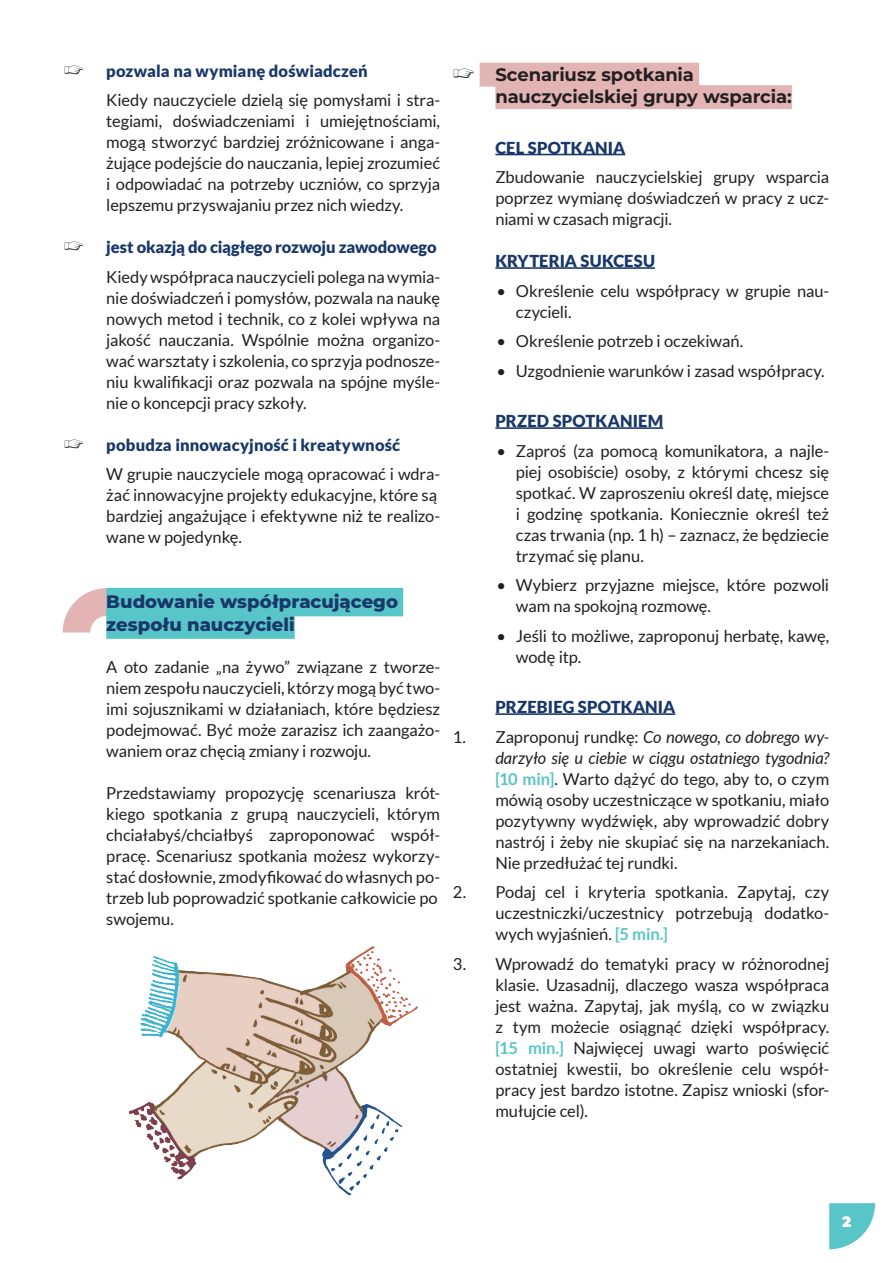
<style>
.page{position:relative;width:893px;height:1263px;background:#fff}
.page>*{position:absolute;margin:0;border:0;box-sizing:border-box;transform-origin:0 0}
.t1{font:700 18px/22.5px "Montserrat";letter-spacing:-.005em;color:#231f20}
.srodtytul{font:800 18px/22.5px "Montserrat";color:#193869}
.body{font:16.5px/21px "Lato";letter-spacing:-.005em;color:#231f20;text-align:justify}
.body-2{font:900 16.5px "Lato";letter-spacing:.005em;color:#193869}
.t2{font:900 15px "Montserrat Alternates";color:#fff}
.s1{font-style:italic}
.s2{font-weight:700;color:#58c5c8}
</style>
<div class="page">
<svg style="left:829px;top:1203px;width:46px;height:46px"></svg>
<svg style="left:63px;top:588px;width:43px;height:44px"></svg>
<div style="left:106px;top:588px;width:297px;height:28px;background:#58c5c8"></div>
<div style="left:106px;top:610px;width:189px;height:29px;background:#58c5c8"></div>
<div style="left:480px;top:63px;width:219px;height:24px;background:#e3b4b4"></div>
<div style="left:495px;top:85px;width:297px;height:24px;background:#e3b4b4"></div>
<hr style="left:495px;top:154px;width:130px;height:1px;background:#193869">
<hr style="left:495px;top:267px;width:160px;height:2px;background:#193869">
<hr style="left:495px;top:427px;width:168px;height:2px;background:#193869">
<hr style="left:495px;top:713px;width:180px;height:2px;background:#193869">
<img style="left:129px;top:946px;width:289px;height:250px">
<p class="body-2" style="left:106px;top:61px;width:263px">pozwala na wymianę doświadczeń</p>
<p class="body" style="left:106px;top:89px;width:335px">Kiedy nauczyciele dzielą się pomysłami i stra&shy;tegiami, doświadczeniami i umiejętnościami, mogą stworzyć bardziej zróżnicowane i anga&shy;żujące podejście do nauczania, lepiej zrozumieć i odpowiadać na potrzeby uczniów, co sprzyja lepszemu przyswajaniu przez nich wiedzy.</p>
<p class="body-2" style="left:106px;top:237px;width:332px">jest okazją do ciągłego rozwoju zawodowego</p>
<p class="body" style="left:106px;top:266px;width:335px">Kiedy współpraca nauczycieli polega na wymia&shy;nie doświadczeń i pomysłów, pozwala na naukę nowych metod i technik, co z kolei wpływa na jakość nauczania. Wspólnie można organizo&shy;wać warsztaty i szkolenia, co sprzyja podnosze&shy;niu kwalifikacji oraz pozwala na spójne myśle&shy;nie o koncepcji pracy szkoły.</p>
<p class="body-2" style="left:106px;top:435px;width:295px">pobudza innowacyjność i kreatywność</p>
<p class="body" style="left:106px;top:463px;width:335px">W grupie nauczyciele mogą opracować i wdra&shy;żać innowacyjne projekty edukacyjne, które są</p>
<p class="body" style="left:106px;top:505px;width:335px">bardziej angażujące i efektywne niż te realizo&shy;wane w pojedynkę.</p>
<p class="srodtytul" style="left:106px;top:589px;width:293px">Budowanie współpracującego zespołu nauczycieli</p>
<p class="body" style="left:106px;top:656px;width:335px">A oto zadanie „na żywo” związane z tworze&shy;niem zespołu nauczycieli, którzy mogą być two&shy;imi sojusznikami w działaniach, które będziesz podejmować. Być może zarazisz ich zaangażo&shy;waniem oraz chęcią zmiany i rozwoju.</p>
<p class="body" style="left:106px;top:782px;width:335px">Przedstawiamy propozycję scenariusza krót&shy;kiego spotkania z grupą nauczycieli, którym chciałabyś/chciałbyś zaproponować współ&shy;pracę. Scenariusz spotkania możesz wykorzy&shy;stać dosłownie, zmodyfikować do własnych po&shy;trzeb lub poprowadzić spotkanie całkowicie po</p>
<p class="body" style="left:106px;top:908px;width:69px">swojemu.</p>
<p class="t1" style="left:495px;top:62px;width:298px">Scenariusz spotkania nauczycielskiej grupy wsparcia:</p>
<p class="body-2" style="left:495px;top:138px;width:131px">CEL SPOTKANIA</p>
<p class="body" style="left:495px;top:167px;width:335px">Zbudowanie nauczycielskiej grupy wsparcia poprzez wymianę doświadczeń w pracy z ucz&shy;niami w czasach migracji.</p>
<p class="body-2" style="left:495px;top:251px;width:161px">KRYTERIA SUKCESU</p>
<p class="body" style="left:516px;top:280px;width:315px;text-indent:-20px">• Określenie celu współpracy w grupie nau&shy;czycieli.</p>
<p class="body" style="left:496px;top:331px;width:248px">• Określenie potrzeb i oczekiwań.</p>
<p class="body" style="left:496px;top:360px;width:330px">• Uzgodnienie warunków i zasad współpracy.</p>
<p class="body-2" style="left:495px;top:411px;width:169px">PRZED SPOTKANIEM</p>
<p class="body" style="left:516px;top:440px;width:315px;text-indent:-20px">• Zaproś (za pomocą komunikatora, a najle&shy;piej osobiście) osoby, z którymi chcesz się spotkać. W zaproszeniu określ datę, miejsce i godzinę spotkania. Koniecznie określ też czas trwania (np. 1 h) – zaznacz, że będziecie trzymać się planu.</p>
<p class="body" style="left:516px;top:575px;width:315px;text-indent:-20px">• Wybierz przyjazne miejsce, które pozwoli wam na spokojną rozmowę.</p>
<p class="body" style="left:516px;top:625px;width:315px;text-indent:-20px">• Jeśli to możliwe, zaproponuj herbatę, kawę, wodę itp.</p>
<p class="body-2" style="left:495px;top:697px;width:181px">PRZEBIEG SPOTKANIA</p>
<p class="body" style="left:495px;top:726px;width:335px;text-indent:-43px">1. Zaproponuj rundkę: <span class="s1">Co nowego, co dobrego wy&shy;darzyło się u ciebie w ciągu ostatniego tygodnia? </span><span class="s2">[10 min]</span>. Warto dążyć do tego, aby to, o czym mówią osoby uczestniczące w spotkaniu, miało pozytywny wydźwięk, aby wprowadzić dobry nastrój i żeby nie skupiać się na narzekaniach.<br>Nie przedłużać tej rundki.</p>
<p class="body" style="left:495px;top:882px;width:335px;text-indent:-43px">2. Podaj cel i kryteria spotkania. Zapytaj, czy uczestniczki/uczestnicy potrzebują dodatko&shy;wych wyjaśnień. <span class="s2">[5 min.]</span></p>
<p class="body" style="left:495px;top:953px;width:335px;text-indent:-43px">3. Wprowadź do tematyki pracy w różnorodnej klasie. Uzasadnij, dlaczego wasza współpraca jest ważna. Zapytaj, jak myślą, co w związku z tym możecie osiągnąć dzięki współpracy. <span class="s2">[15 min.]</span> Najwięcej uwagi warto poświęcić ostatniej kwestii, bo określenie celu współ&shy;pracy jest bardzo istotne. Zapisz wnioski (sfor&shy;mułujcie cel).</p>
<p class="t2" style="left:842px;top:1211px;width:11px">2</p>
</div>
